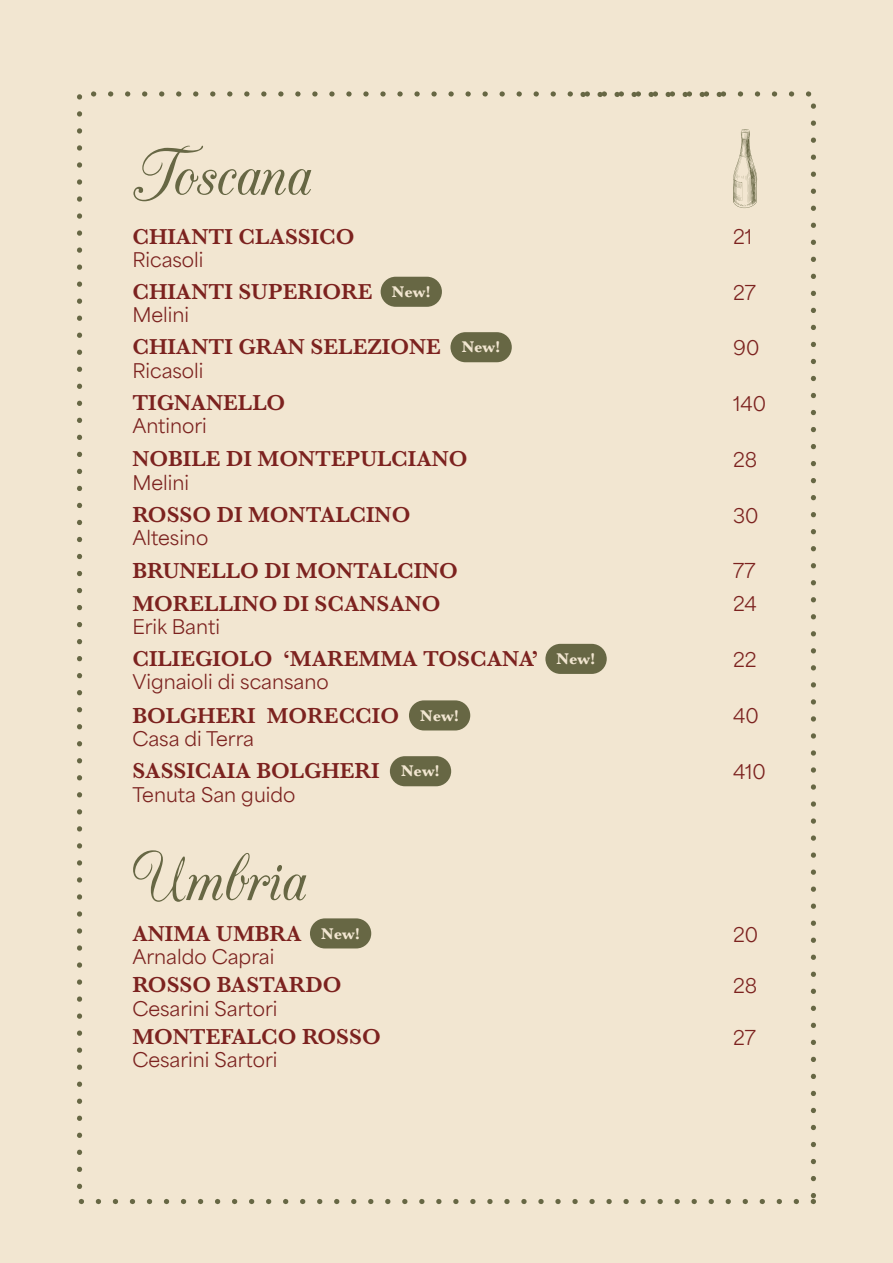
<style>
.page{position:relative;width:893px;height:1263px;background:#f2e6d1}
.page>*{position:absolute;margin:0;border:0;box-sizing:border-box;transform-origin:0 0}
.t1{font:79.8px "CAC Champagne";color:#676744}
.t2{font:600 22.5px "Baskerville";color:#7c221f}
.t3{font:19.05px "Area Normal";color:#7c221f}
.t4{font:700 16.05px "Baskerville";color:#f2e6d1}
</style>
<div class="page">
<svg style="left:733px;top:129px;width:24px;height:79px"></svg>
<div style="left:77px;top:91px;width:739px;height:1113px;border:5px dashed #676744"></div>
<div style="left:381px;top:277px;width:61px;height:30px;background:#676744;border-radius:15px"></div>
<div style="left:450px;top:332px;width:62px;height:30px;background:#676744;border-radius:15px"></div>
<div style="left:545px;top:644px;width:62px;height:30px;background:#676744;border-radius:15px"></div>
<div style="left:409px;top:700px;width:61px;height:30px;background:#676744;border-radius:15px"></div>
<div style="left:390px;top:756px;width:61px;height:30px;background:#676744;border-radius:15px"></div>
<div style="left:310px;top:918px;width:61px;height:30px;background:#676744;border-radius:15px"></div>
<h1 class="t1" style="left:132px;top:133px;width:180px">Toscana</h1>
<p class="t2" style="left:132px;top:220px;width:224px">CHIANTI CLASSICO</p>
<p class="t3" style="left:132px;top:243px;width:73px">Ricasoli</p>
<p class="t3" style="left:733px;top:220px;width:21px">21</p>
<p class="t2" style="left:132px;top:276px;width:242px">CHIANTI SUPERIORE</p>
<p class="t3" style="left:132px;top:298px;width:58px">Melini</p>
<p class="t4" style="left:392px;top:280px;width:40px">New!</p>
<p class="t3" style="left:733px;top:275px;width:24px">27</p>
<p class="t2" style="left:132px;top:331px;width:310px">CHIANTI GRAN SELEZIONE</p>
<p class="t3" style="left:132px;top:353px;width:73px">Ricasoli</p>
<p class="t4" style="left:462px;top:336px;width:40px">New!</p>
<p class="t3" style="left:733px;top:331px;width:28px">90</p>
<p class="t2" style="left:132px;top:387px;width:154px">TIGNANELLO</p>
<p class="t3" style="left:132px;top:409px;width:76px">Antinori</p>
<p class="t3" style="left:733px;top:386px;width:35px">140</p>
<p class="t2" style="left:132px;top:443px;width:337px">NOBILE DI MONTEPULCIANO</p>
<p class="t3" style="left:132px;top:465px;width:58px">Melini</p>
<p class="t3" style="left:733px;top:443px;width:26px">28</p>
<p class="t2" style="left:132px;top:499px;width:280px">ROSSO DI MONTALCINO</p>
<p class="t3" style="left:733px;top:498px;width:27px">30</p>
<p class="t3" style="left:132px;top:521px;width:77px">Altesino</p>
<p class="t2" style="left:132px;top:555px;width:327px">BRUNELLO DI MONTALCINO</p>
<p class="t3" style="left:733px;top:554px;width:24px">77</p>
<p class="t2" style="left:132px;top:587px;width:310px">MORELLINO DI SCANSANO</p>
<p class="t3" style="left:132px;top:610px;width:89px">Erik Banti</p>
<p class="t3" style="left:733px;top:587px;width:25px">24</p>
<p class="t2" style="left:132px;top:643px;width:407px">CILIEGIOLO ‘MAREMMA TOSCANA’</p>
<p class="t3" style="left:132px;top:665px;width:198px">Vignaioli di scansano</p>
<p class="t4" style="left:557px;top:647px;width:40px">New!</p>
<p class="t3" style="left:733px;top:643px;width:25px">22</p>
<p class="t2" style="left:132px;top:699px;width:268px">BOLGHERI MORECCIO</p>
<p class="t3" style="left:132px;top:722px;width:123px">Casa di Terra</p>
<p class="t4" style="left:420px;top:704px;width:40px">New!</p>
<p class="t3" style="left:733px;top:699px;width:27px">40</p>
<p class="t2" style="left:132px;top:755px;width:249px">SASSICAIA BOLGHERI</p>
<p class="t3" style="left:733px;top:755px;width:34px">410</p>
<p class="t3" style="left:132px;top:777px;width:165px">Tenuta San guido</p>
<p class="t4" style="left:401px;top:760px;width:40px">New!</p>
<h1 class="t1" style="left:132px;top:839px;width:175px">Umbria</h1>
<p class="t2" style="left:132px;top:918px;width:171px">ANIMA UMBRA</p>
<p class="t3" style="left:132px;top:940px;width:143px">Arnaldo Caprai</p>
<p class="t4" style="left:321px;top:922px;width:40px">New!</p>
<p class="t3" style="left:733px;top:917px;width:27px">20</p>
<p class="t2" style="left:132px;top:969px;width:211px">ROSSO BASTARDO</p>
<p class="t3" style="left:132px;top:991px;width:147px">Cesarini Sartori</p>
<p class="t3" style="left:733px;top:969px;width:26px">28</p>
<p class="t2" style="left:132px;top:1021px;width:250px">MONTEFALCO ROSSO</p>
<p class="t3" style="left:132px;top:1043px;width:147px">Cesarini Sartori</p>
<p class="t3" style="left:733px;top:1020px;width:24px">27</p>
</div>
